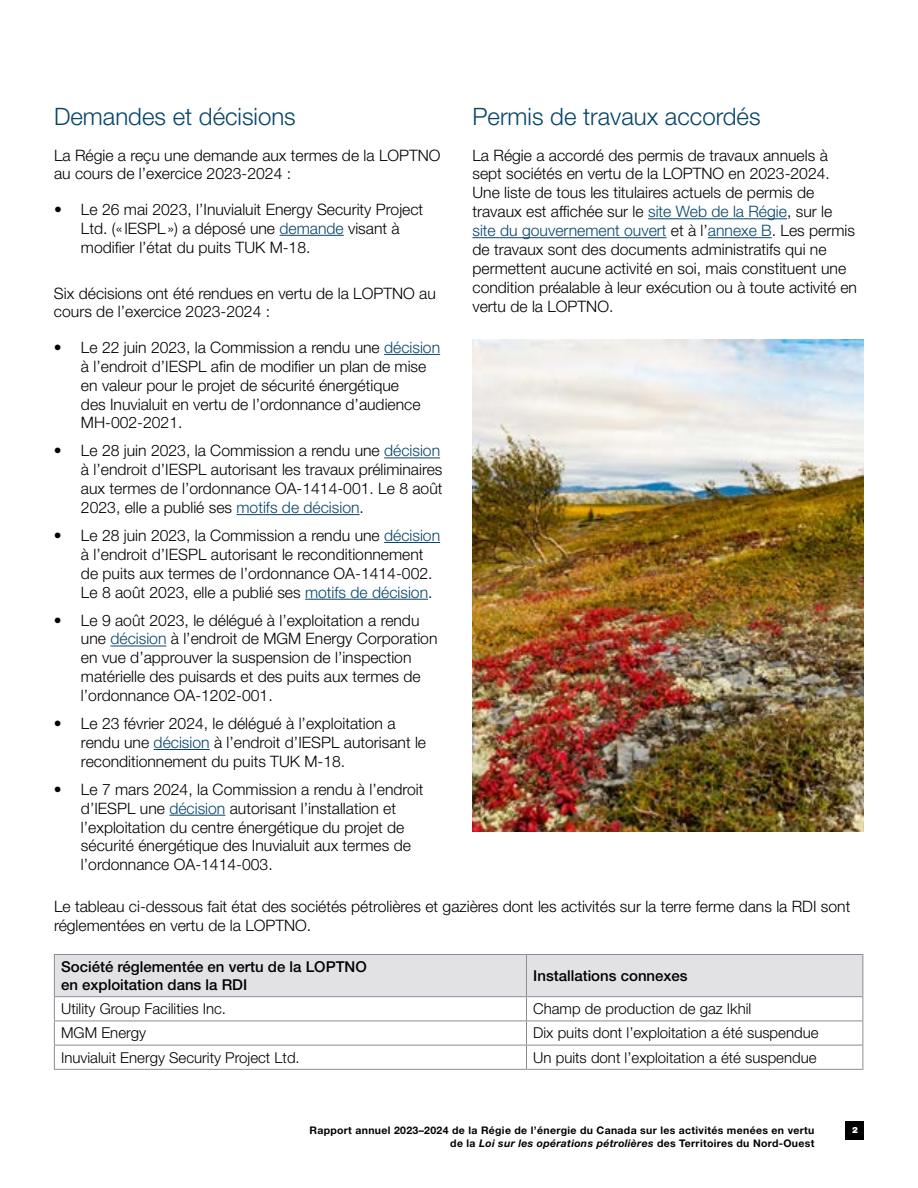
<style>
.page{position:relative;width:918px;height:1188px;background:#fff}
.page>*{position:absolute;margin:0;border:0;box-sizing:border-box;transform-origin:0 0}
.t1{font:300 24px "Helvetica Neue LT Std";color:#07456b}
.t2{font:300 15.75px/18.9px "Helvetica Neue LT Std";color:#000}
.t3{font:300 15px "Helvetica Neue LT Std";color:#000}
.t4{font:500 15px/18px "Helvetica Neue LT Std";color:#000}
.t5{font:700 10.5px/12.6px "Helvetica Neue LT Std";letter-spacing:.03em;color:#000;text-align:right}
.t6{font:900 8.7px "Helvetica Neue LT Std";color:#fff}
.s1{color:#07456b}
.s2{font-style:italic}
</style>
<div class="page">
<div style="left:846px;top:1121px;width:18px;height:18px;background:#000"></div>
<hr style="left:280px;top:235px;width:64px;height:1px;background:#07456b">
<hr style="left:384px;top:354px;width:56px;height:1px;background:#07456b">
<hr style="left:384px;top:458px;width:56px;height:1px;background:#07456b">
<hr style="left:237px;top:514px;width:123px;height:1px;background:#07456b">
<hr style="left:384px;top:542px;width:56px;height:1px;background:#07456b">
<hr style="left:305px;top:599px;width:123px;height:1px;background:#07456b">
<hr style="left:110px;top:646px;width:56px;height:1px;background:#07456b">
<hr style="left:154px;top:749px;width:56px;height:1px;background:#07456b">
<hr style="left:169px;top:815px;width:56px;height:1px;background:#07456b">
<hr style="left:648px;top:218px;width:139px;height:1px;background:#07456b">
<hr style="left:472px;top:237px;width:194px;height:1px;background:#07456b">
<hr style="left:708px;top:237px;width:64px;height:1px;background:#07456b">
<svg style="left:54px;top:955px;width:809px;height:114px"></svg>
<hr style="left:54px;top:1069px;width:472px;height:1px;background:#8c8c96">
<hr style="left:526px;top:1069px;width:337px;height:1px;background:#8c8c96">
<hr style="left:54px;top:954px;width:472px;height:1px;background:#8c8c96">
<hr style="left:54px;top:955px;width:1px;height:41px;background:#8c8c96">
<hr style="left:526px;top:954px;width:337px;height:1px;background:#8c8c96">
<hr style="left:862px;top:955px;width:1px;height:41px;background:#8c8c96">
<hr style="left:54px;top:996px;width:472px;height:1px;background:#8c8c96">
<hr style="left:526px;top:996px;width:337px;height:1px;background:#8c8c96">
<img style="left:472px;top:339px;width:392px;height:493px">
<h1 class="t1" style="left:54px;top:102px;width:243px">Demandes et décisions</h1>
<p class="t2" style="left:54px;top:145px;width:388px">La Régie a reçu une demande aux termes de la LOPTNO au cours de l’exercice 2023-2024 :</p>
<p class="t2" style="left:81px;top:199px;width:344px;text-indent:-27px">• Le 26 mai 2023, l’Inuvialuit Energy Security Project<br>Ltd. (« IESPL») a déposé une <span class="s1">demande</span> visant à modifier l’état du puits TUK M-18.</p>
<p class="t2" style="left:54px;top:283px;width:383px">Six décisions ont été rendues en vertu de la LOPTNO au cours de l’exercice 2023-2024 :</p>
<p class="t2" style="left:81px;top:337px;width:361px;text-indent:-27px">• Le 22 juin 2023, la Commission a rendu une <span class="s1">décision </span>à l’endroit d’IESPL afin de modifier un plan de mise en valeur pour le projet de sécurité énergétique<br>des Inuvialuit en vertu de l’ordonnance d’audience MH-002-2021.</p>
<p class="t2" style="left:81px;top:441px;width:363px;text-indent:-27px">• Le 28 juin 2023, la Commission a rendu une <span class="s1">décision </span>à l’endroit d’IESPL autorisant les travaux préliminaires aux termes de l’ordonnance OA-1414-001. Le 8 août 2023, elle a publié ses <span class="s1">motifs de décision</span>.</p>
<p class="t2" style="left:81px;top:526px;width:361px;text-indent:-27px">• Le 28 juin 2023, la Commission a rendu une <span class="s1">décision </span>à l’endroit d’IESPL autorisant le reconditionnement de puits aux termes de l’ordonnance OA-1414-002.<br>Le 8 août 2023, elle a publié ses <span class="s1">motifs de décision</span>.</p>
<p class="t2" style="left:81px;top:610px;width:358px;text-indent:-27px">• Le 9 août 2023, le délégué à l’exploitation a rendu une <span class="s1">décision</span> à l’endroit de MGM Energy Corporation en vue d’approuver la suspension de l’inspection matérielle des puisards et des puits aux termes de l’ordonnance OA-1202-001.</p>
<p class="t2" style="left:81px;top:714px;width:347px;text-indent:-27px">• Le 23 février 2024, le délégué à l’exploitation a rendu une <span class="s1">décision</span> à l’endroit d’IESPL autorisant le reconditionnement du puits TUK M-18.</p>
<p class="t2" style="left:81px;top:779px;width:344px;text-indent:-27px">• Le 7 mars 2024, la Commission a rendu à l’endroit d’IESPL une <span class="s1">décision</span> autorisant l’installation et l’exploitation du centre énergétique du projet de sécurité énergétique des Inuvialuit aux termes de l’ordonnance OA-1414-003.</p>
<h1 class="t1" style="left:472px;top:102px;width:290px">Permis de travaux accordés</h1>
<p class="t2" style="left:472px;top:145px;width:386px">La Régie a accordé des permis de travaux annuels à sept sociétés en vertu de la LOPTNO en 2023-2024.<br>Une liste de tous les titulaires actuels de permis de travaux est affichée sur le <span class="s1">site Web de la Régie</span>, sur le <span class="s1">site du gouvernement ouvert</span> et à l’<span class="s1">annexe B</span>. Les permis de travaux sont des documents administratifs qui ne permettent aucune activité en soi, mais constituent une condition préalable à leur exécution ou à toute activité en vertu de la LOPTNO.</p>
<p class="t2" style="left:54px;top:897px;width:798px">Le tableau ci-dessous fait état des sociétés pétrolières et gazières dont les activités sur la terre ferme dans la RDI sont réglementées en vertu de la LOPTNO.</p>
<p class="t4" style="left:61px;top:957px;width:307px">Société réglementée en vertu de la LOPTNO en exploitation dans la RDI</p>
<p class="t4" style="left:533px;top:966px;width:156px">Installations connexes</p>
<p class="t3" style="left:61px;top:1000px;width:167px">Utility Group Facilities Inc.</p>
<p class="t3" style="left:533px;top:1000px;width:220px">Champ de production de gaz Ikhil</p>
<p class="t3" style="left:61px;top:1024px;width:87px">MGM Energy</p>
<p class="t3" style="left:533px;top:1024px;width:287px">Dix puits dont l’exploitation a été suspendue</p>
<p class="t3" style="left:61px;top:1048px;width:240px">Inuvialuit Energy Security Project Ltd.</p>
<p class="t3" style="left:533px;top:1048px;width:285px">Un puits dont l’exploitation a été suspendue</p>
<p class="t5" style="left:309px;top:1124px;width:506px">Rapport annuel 2023–2024 de la Régie de l’énergie du Canada sur les activités menées en vertu de la <span class="s2">Loi sur les opérations pétrolières</span> des Territoires du Nord-Ouest</p>
<p class="t6" style="left:852px;top:1125px;width:7px">2</p>
</div>
